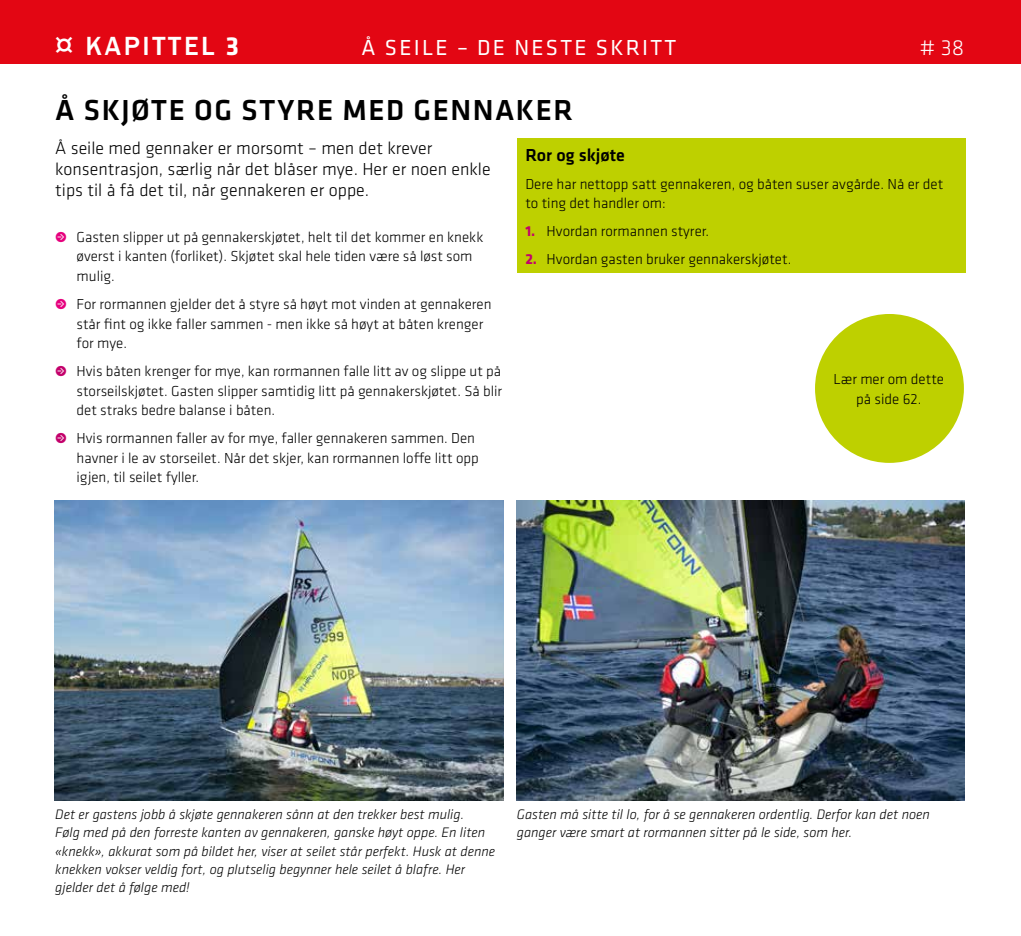
<style>
.page{position:relative;width:1021px;height:936px;background:#fff}
.page>*{position:absolute;margin:0;border:0;box-sizing:border-box;transform-origin:0 0}
.t1{font:500 30px "Klavika";letter-spacing:.05em;color:#000}
.t2{font:500 27px "Franklin Gothic";letter-spacing:.1em;color:#fff}
.t3{font:22.5px "Klavika";letter-spacing:.1em;color:#fff}
.t4{font:300 22.5px "Klavika";color:#fff}
.t5{font:300 18px/21px "Klavika";color:#000}
.t6{font:500 18px "Klavika";color:#000}
.t7{font:300 15px/19.5px "Klavika";color:#000}
.t8{font:italic 300 14.25px/18px "Klavika";color:#000}
.s1{font-family:"Klavika";font-weight:700}
.s2{font-weight:700;color:#c3006b}
</style>
<div class="page">
<img style="left:516px;top:501px;width:448px;height:299px">
<div style="left:517px;top:139px;width:448px;height:134px;background:#bed000"></div>
<img style="left:55px;top:500px;width:449px;height:300px">
<div style="left:815px;top:314px;width:148px;height:149px;background:#bed000;border-radius:50%"></div>
<div style="left:0;top:0;width:1020px;height:64px;background:#e30613"></div>
<h2 class="t2" style="left:55px;top:30px;width:185px">¤ KAPITTEL <span class="s1">3</span></h2>
<h3 class="t3" style="left:361px;top:33px;width:316px">Å SEILE – DE NESTE SKRITT</h3>
<h3 class="t4" style="left:919px;top:34px;width:46px"># 38</h3>
<h1 class="t1" style="left:55px;top:90px;width:519px">Å SKJØTE OG STYRE MED GENNAKER</h1>
<p class="t5" style="left:55px;top:137px;width:437px">Å seile med gennaker er morsomt – men det krever konsentrasjon, særlig når det blåser mye. Her er noen enkle tips til å få det til, når gennakeren er oppe.</p>
<p class="t7" style="left:77px;top:227px;width:408px">Gasten slipper ut på gennakerskjøtet, helt til det kommer en knekk øverst i kanten (forliket). Skjøtet skal hele tiden være så løst som mulig.</p>
<p class="t7" style="left:77px;top:294px;width:416px">For rormannen gjelder det å styre så høyt mot vinden at gennakeren står fint og ikke faller sammen - men ikke så høyt at båten krenger for mye.</p>
<p class="t7" style="left:77px;top:361px;width:427px;text-align:justify">Hvis båten krenger for mye, kan rormannen falle litt av og slippe ut på storseilskjøtet. Gasten slipper samtidig litt på gennakerskjøtet. Så blir det straks bedre balanse i båten.</p>
<p class="t7" style="left:77px;top:428px;width:404px">Hvis rormannen faller av for mye, faller gennakeren sammen. Den havner i le av storseilet. Når det skjer, kan rormannen loffe litt opp igjen, til seilet fyller.</p>
<p class="t6" style="left:525px;top:143px;width:101px">Ror og skjøte</p>
<p class="t7" style="left:525px;top:174px;width:419px">Dere har nettopp satt gennakeren, og båten suser avgårde. Nå er det to ting det handler om:</p>
<p class="t7" style="left:525px;top:221px;width:185px"><span class="s2">1.</span> Hvordan rormannen styrer.</p>
<p class="t7" style="left:525px;top:249px;width:267px"><span class="s2">2.</span> Hvordan gasten bruker gennakerskjøtet.</p>
<p class="t7" style="left:833px;top:369px;width:112px;text-align:center">Lær mer om dette på side 62.</p>
<p class="t8" style="left:55px;top:805px;width:441px">Det er gastens jobb å skjøte gennakeren sånn at den trekker best mulig.<br>Følg med på den forreste kanten av gennakeren, ganske høyt oppe. En liten «knekk», akkurat som på bildet her, viser at seilet står perfekt. Husk at denne knekken vokser veldig fort, og plutselig begynner hele seilet å blafre. Her gjelder det å følge med!</p>
<p class="t8" style="left:517px;top:805px;width:414px">Gasten må sitte til lo, for å se gennakeren ordentlig. Derfor kan det noen ganger være smart at rormannen sitter på le side, som her.</p>
</div>
